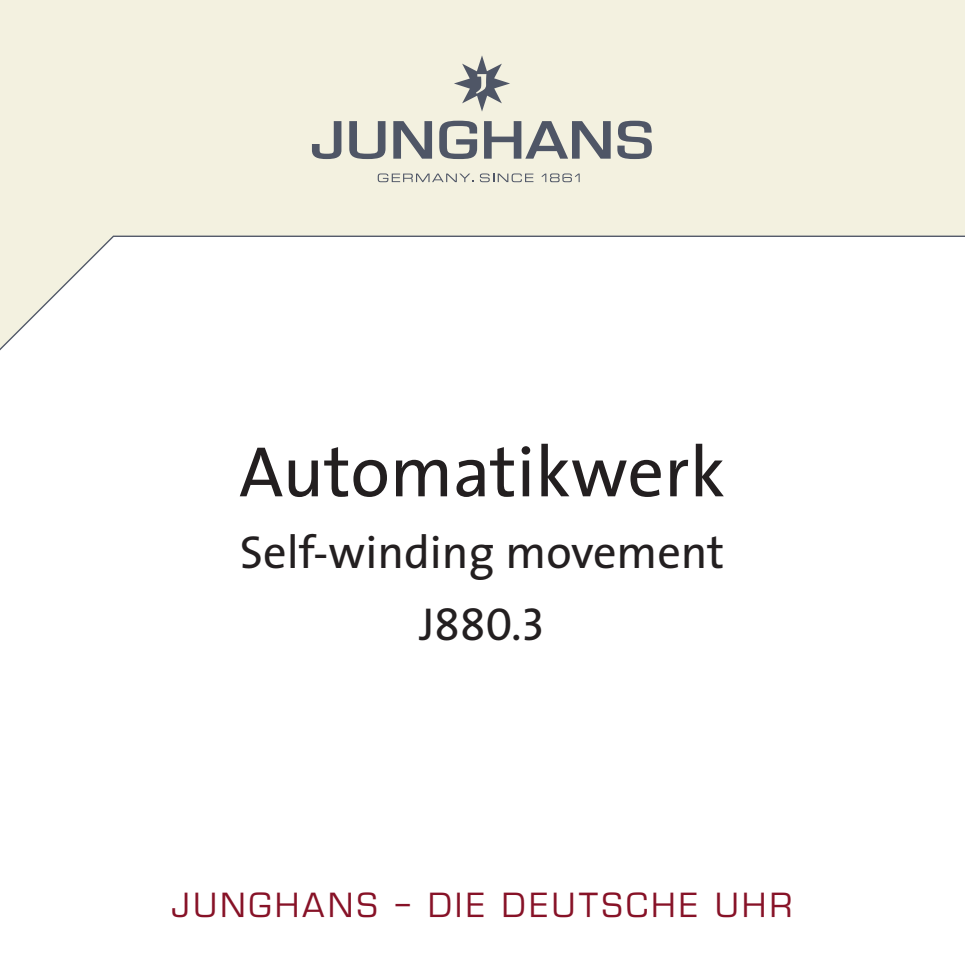
<style>
.page{position:relative;width:966px;height:964px;background:#fff}
.page>*{position:absolute;margin:0;border:0;box-sizing:border-box;transform-origin:0 0}
.t1{font:72px "The Sans";color:#231f20}
.t2{font:46.4px "The Sans";color:#231f20}
.t3{font:46.4px "The Sans Caps";color:#231f20}
.t4{font:32px "Eurostile DCD";letter-spacing:.09em;color:#871227}
</style>
<div class="page">
<div style="left:0;top:0;width:964px;height:235px;background:#f3f1e0"></div>
<svg style="left:0;top:235px;width:964px;height:116px"></svg>
<svg style="left:454px;top:55px;width:56px;height:57px;background:#bdbeb8"></svg>
<svg style="left:617px;top:121px;width:35px;height:38px"></svg>
<svg style="left:484px;top:121px;width:126px;height:38px;background:#a8aaa8"></svg>
<svg style="left:439px;top:121px;width:38px;height:38px"></svg>
<svg style="left:393px;top:121px;width:39px;height:38px"></svg>
<svg style="left:349px;top:121px;width:36px;height:38px"></svg>
<svg style="left:312px;top:121px;width:29px;height:38px"></svg>
<svg style="left:378px;top:173px;width:95px;height:9px"></svg>
<svg style="left:480px;top:173px;width:53px;height:9px"></svg>
<svg style="left:541px;top:173px;width:38px;height:9px"></svg>
<h1 class="t1" style="left:239px;top:444px;width:487px">Automatikwerk</h1>
<h2 class="t2" style="left:240px;top:534px;width:486px">Self-winding movement</h2>
<h2 class="t3" style="left:419px;top:609px;width:127px">J880.3</h2>
<p class="t4" style="left:172px;top:893px;width:622px">JUNGHANS – DIE DEUTSCHE UHR</p>
</div>
